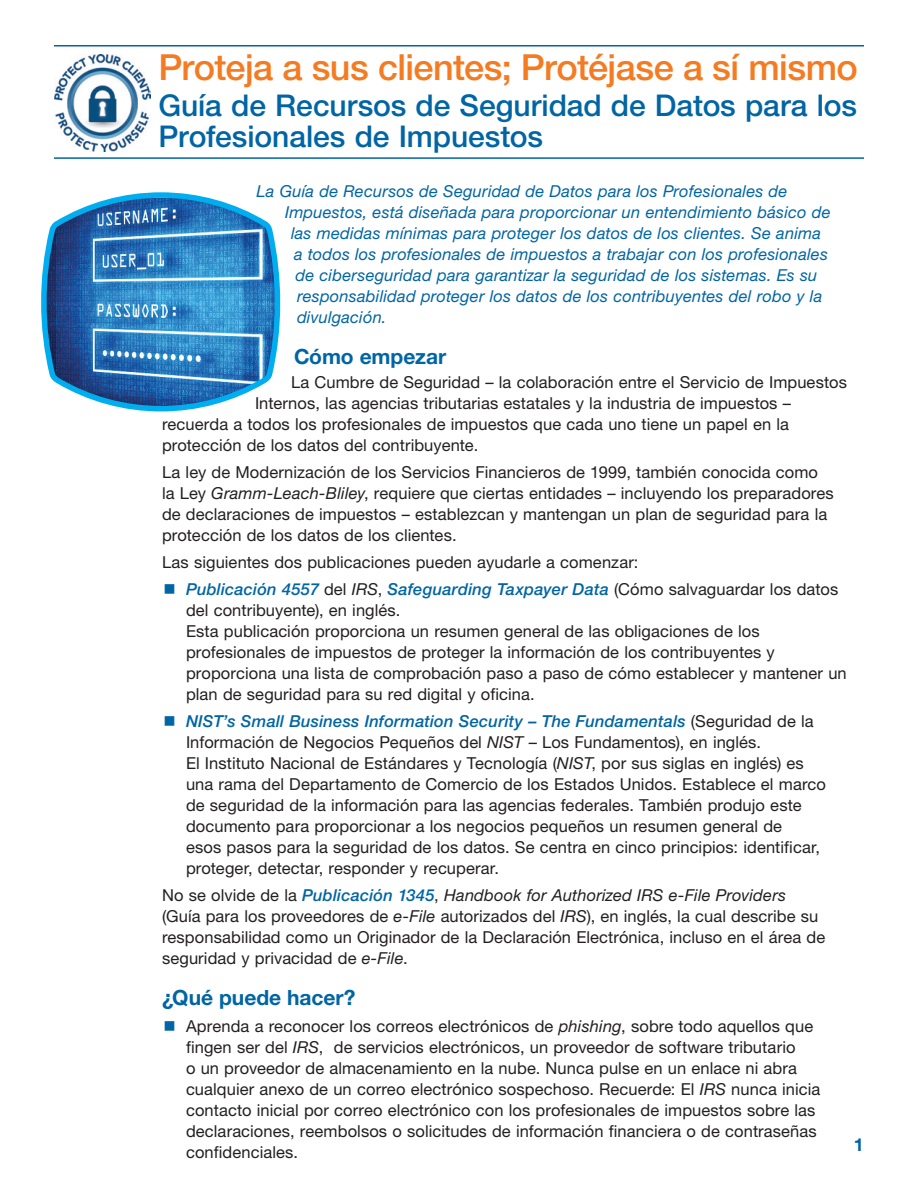
<style>
.page{position:relative;width:918px;height:1188px;background:#fff}
.page>*{position:absolute;margin:0;border:0;box-sizing:border-box;transform-origin:0 0}
.maintitle{font:500 36px "Helvetica Neue LT Std";letter-spacing:-.015em;color:#f47b21}
.Headline{font:500 30px/31.5px "Helvetica Neue LT Std";letter-spacing:-.005em;color:#0065a4}
.subhead_1{font:700 21px "Helvetica Neue LT Std";letter-spacing:-.005em;color:#0065a4}
.subhead_2{font:700 18px "Helvetica Neue LT Std";color:#0065a4}
.reg_text{font:16.5px/21px "Helvetica Neue LT Std";letter-spacing:.005em;color:#231f20}
.regtext_1st_para{font:italic 16.5px "Helvetica Neue LT Std";letter-spacing:.01em;color:#0065a4}
.regtext_1st_para-2{font:16.5px "Helvetica Neue LT Std";letter-spacing:.005em;color:#231f20}
.s1{font-style:italic}
.s2{font-weight:500;font-style:italic;color:#0065a4}
</style>
<div class="page">
<svg style="left:41px;top:192px;width:240px;height:220px"></svg>
<img style="left:54px;top:55px;width:96px;height:96px">
<hr style="left:54px;top:45px;width:810px;height:1px;background:#0065a4">
<hr style="left:54px;top:157px;width:810px;height:2px;background:#0065a4">
<h2 class="maintitle" style="left:158px;top:45px;width:701px">Proteja a sus clientes; Protéjase a sí mismo</h2>
<p class="Headline" style="left:158px;top:89px;width:700px">Guía de Recursos de Seguridad de Datos para los<br>Profesionales de Impuestos</p>
<p class="regtext_1st_para" style="left:256px;top:181px;width:532px">La Guía de Recursos de Seguridad de Datos para los Profesionales de</p>
<p class="regtext_1st_para" style="left:285px;top:202px;width:547px">Impuestos, está diseñada para proporcionar un entendimiento básico de</p>
<p class="regtext_1st_para" style="left:291px;top:223px;width:532px">las medidas mínimas para proteger los datos de los clientes. Se anima</p>
<p class="regtext_1st_para" style="left:294px;top:244px;width:536px">a todos los profesionales de impuestos a trabajar con los profesionales</p>
<p class="regtext_1st_para" style="left:296px;top:265px;width:523px">de ciberseguridad para garantizar la seguridad de los sistemas. Es su</p>
<p class="regtext_1st_para" style="left:297px;top:286px;width:527px">responsabilidad proteger los datos de los contribuyentes del robo y la</p>
<p class="regtext_1st_para" style="left:297px;top:307px;width:91px">divulgación.</p>
<p class="subhead_1" style="left:294px;top:343px;width:154px">Cómo empezar</p>
<p class="regtext_1st_para-2" style="left:291px;top:372px;width:557px">La Cumbre de Seguridad – la colaboración entre el Servicio de Impuestos</p>
<p class="regtext_1st_para-2" style="left:255px;top:393px;width:538px">Internos, las agencias tributarias estatales y la industria de impuestos –</p>
<p class="regtext_1st_para-2" style="left:162px;top:414px;width:629px">recuerda a todos los profesionales de impuestos que cada uno tiene un papel en la</p>
<p class="regtext_1st_para-2" style="left:162px;top:435px;width:318px">protección de los datos del contribuyente.</p>
<p class="reg_text" style="left:162px;top:461px;width:673px">La ley de Modernización de los Servicios Financieros de 1999, también conocida como la Ley <span class="s1">Gramm-Leach-Bliley</span>, requiere que ciertas entidades – incluyendo los preparadores de declaraciones de impuestos – establezcan y mantengan un plan de seguridad para la protección de los datos de los clientes.</p>
<p class="reg_text" style="left:162px;top:551px;width:478px">Las siguientes dos publicaciones pueden ayudarle a comenzar:</p>
<p class="reg_text" style="left:186px;top:578px;width:662px"><span class="s2">Publicación 4557</span> del <span class="s1">IRS</span>, <span class="s2">Safeguarding Taxpayer Data</span> (Cómo salvaguardar los datos del contribuyente), en inglés.<br>Esta publicación proporciona un resumen general de las obligaciones de los profesionales de impuestos de proteger la información de los contribuyentes y proporciona una lista de comprobación paso a paso de cómo establecer y mantener un plan de seguridad para su red digital y oficina.</p>
<p class="reg_text" style="left:186px;top:710px;width:642px"><span class="s2">NIST’s Small Business Information Security – The Fundamentals</span> (Seguridad de la Información de Negocios Pequeños del <span class="s1">NIST</span> – Los Fundamentos), en inglés.<br>El Instituto Nacional de Estándares y Tecnología (<span class="s1">NIST</span>, por sus siglas en inglés) es una rama del Departamento de Comercio de los Estados Unidos. Establece el marco de seguridad de la información para las agencias federales. También produjo este documento para proporcionar a los negocios pequeños un resumen general de<br>esos pasos para la seguridad de los datos. Se centra en cinco principios: identificar, proteger, detectar, responder y recuperar.</p>
<p class="reg_text" style="left:162px;top:884px;width:665px">No se olvide de la <span class="s2">Publicación 1345</span>, <span class="s1">Handbook for Authorized IRS e-File Providers </span>(Guía para los proveedores de <span class="s1">e-File</span> autorizados del <span class="s1">IRS</span>), en inglés, la cual describe su responsabilidad como un Originador de la Declaración Electrónica, incluso en el área de seguridad y privacidad de <span class="s1">e-File</span>.</p>
<p class="subhead_1" style="left:162px;top:984px;width:195px">¿Qué puede hacer?</p>
<p class="reg_text" style="left:186px;top:1015px;width:636px">Aprenda a reconocer los correos electrónicos de <span class="s1">phishing</span>, sobre todo aquellos que fingen ser del <span class="s1">IRS</span>, de servicios electrónicos, un proveedor de software tributario<br>o un proveedor de almacenamiento en la nube. Nunca pulse en un enlace ni abra cualquier anexo de un correo electrónico sospechoso. Recuerde: El <span class="s1">IRS</span> nunca inicia contacto inicial por correo electrónico con los profesionales de impuestos sobre las declaraciones, reembolsos o solicitudes de información financiera o de contraseñas confidenciales.</p>
<p class="subhead_2" style="left:854px;top:1134px;width:12px">1</p>
</div>
